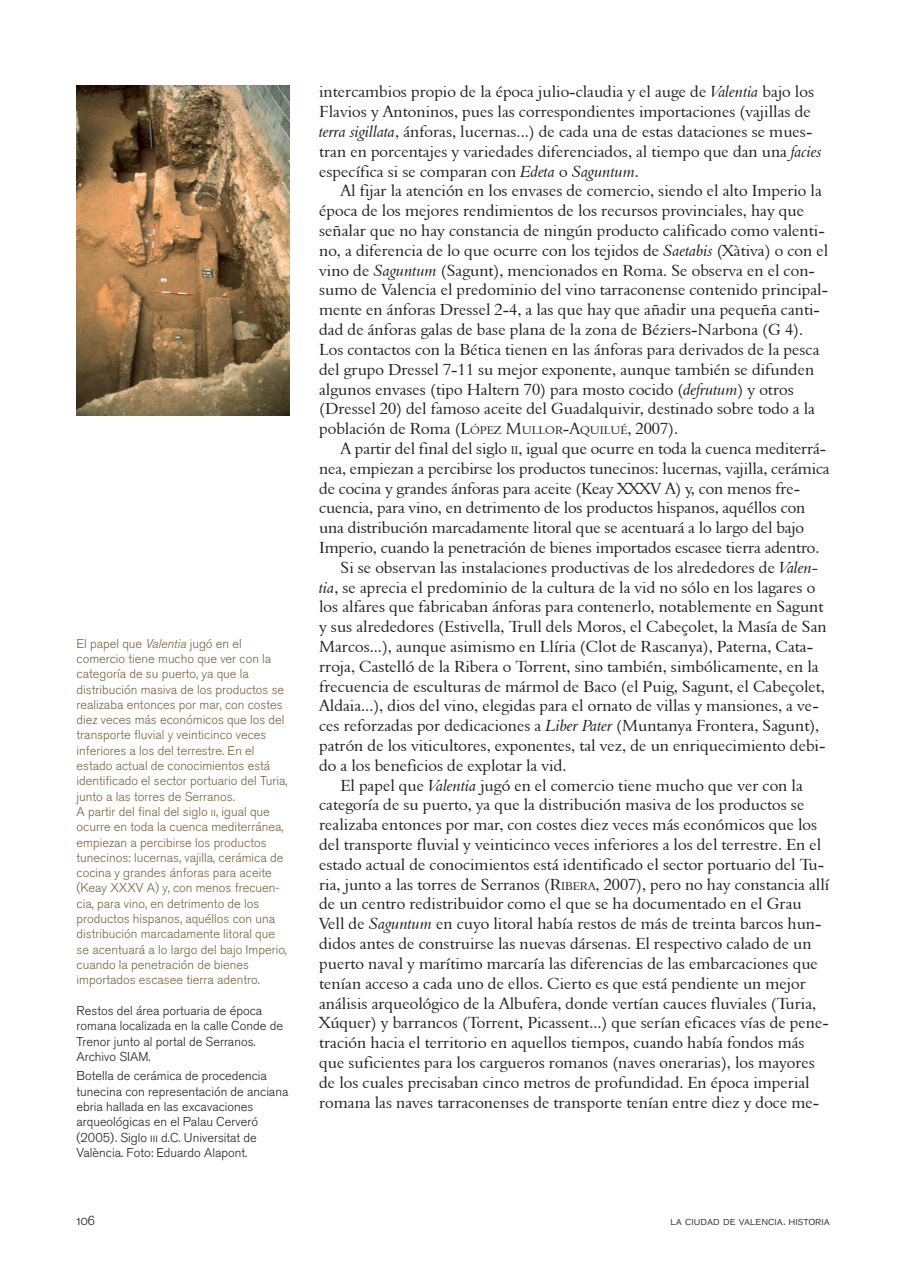
<style>
.page{position:relative;width:915px;height:1276px;background:#fff}
.page>*{position:absolute;margin:0;border:0;box-sizing:border-box;transform-origin:0 0}
.TEXTO{font:16.5px/19.8px "Aldine 401 BT Roman A";color:#231f20}
.t1{font:13.5px "Akzidenz Grotesk BQ Light SC";color:#231f20}
.DESTACADOS{font:300 12.75px/15.3px "Akzidenz Grotesk BQ";color:#766340}
.DESTACADOS-2{font:300 12.75px/15.3px "Akzidenz Grotesk BQ";color:#231f20}
.t2{font:12px "Akzidenz Grotesk BQ Light SC";color:#231f20}
.s1{font-style:italic}
.s2{font-family:"Akzidenz Grotesk BQ Light SC";font-weight:400}
.s3{font-family:"Aldine 401 BT Italic A"}
.s4{font-style:inherit}
.s5{font-size:11.55px}
</style>
<div class="page">
<img style="left:77px;top:85px;width:212px;height:331px">
<p class="DESTACADOS" style="left:77px;top:636px;width:212px">El papel que <span class="s1">Valentia</span> jugó en el comercio tiene mucho que ver con la categoría de su puerto, ya que la distribución masiva de los productos se realizaba entonces por mar, con costes diez veces más económicos que los del transporte fluvial y veinticinco veces inferiores a los del terrestre. En el estado actual de conocimientos está identificado el sector portuario del Turia, junto a las torres de Serranos.</p>
<p class="DESTACADOS" style="left:77px;top:804px;width:212px">A partir del final del siglo <span class="s2">ii</span>, igual que ocurre en toda la cuenca mediterránea, empiezan a percibirse los productos tunecinos: lucernas, vajilla, cerámica de cocina y grandes ánforas para aceite (Keay XXXV A) y, con menos frecuen&shy;cia, para vino, en detrimento de los productos hispanos, aquéllos con una distribución marcadamente litoral que se acentuará a lo largo del bajo Imperio, cuando la penetración de bienes importados escasee tierra adentro.</p>
<p class="DESTACADOS-2" style="left:77px;top:1003px;width:208px">Restos del área portuaria de época romana localizada en la calle Conde de<br>Trenor junto al portal de Serranos.<br>Archivo SIAM.</p>
<p class="DESTACADOS-2" style="left:77px;top:1068px;width:213px">Botella de cerámica de procedencia tunecina con representación de anciana ebria hallada en las excavaciones arqueológicas en el Palau Cerveró (2005). Siglo <span class="s2">iii</span> d.C. Universitat de València. Foto: Eduardo Alapont.</p>
<p class="TEXTO" style="left:319px;top:82px;width:503px">intercambios propio de la época julio-claudia y el auge de <span class="s3">Valentia</span> bajo los Flavios y Antoninos, pues las correspondientes importaciones (vajillas de <span class="s3">terra sigillata</span>, ánforas, lucernas...) de cada una de estas dataciones se mues&shy;tran en porcentajes y variedades diferenciados, al tiempo que dan una <span class="s3">facies </span>específica si se comparan con <span class="s3">Edeta</span> o <span class="s3">Saguntum</span>.</p>
<p class="TEXTO" style="left:319px;top:181px;width:510px;text-indent:21px">Al fijar la atención en los envases de comercio, siendo el alto Imperio la época de los mejores rendimientos de los recursos provinciales, hay que señalar que no hay constancia de ningún producto calificado como valenti&shy;no, a diferencia de lo que ocurre con los tejidos de <span class="s3">Saetabis</span> (Xàtiva) o con el vino de <span class="s3">Saguntum</span> (Sagunt), mencionados en Roma. Se observa en el con&shy;sumo de Valencia el predominio del vino tarraconense contenido principal&shy;mente en ánforas Dressel 2-4, a las que hay que añadir una pequeña canti&shy;dad de ánforas galas de base plana de la zona de Béziers-Narbona (G 4).<br>Los contactos con la Bética tienen en las ánforas para derivados de la pesca del grupo Dressel 7-11 su mejor exponente, aunque también se difunden algunos envases (tipo Haltern 70) para mosto cocido (<span class="s3">defrutum</span>) y otros (Dressel 20) del famoso aceite del Guadalquivir, destinado sobre todo a la población de Roma (<span class="s4">L</span><span class="s5">ÓPEZ</span> <span class="s4">M</span><span class="s5">ULLOR</span><span class="s4">-A</span><span class="s5">QUILUÉ</span>, 2007).</p>
<p class="TEXTO" style="left:319px;top:438px;width:512px;text-indent:21px">A partir del final del siglo <span class="s5">II</span>, igual que ocurre en toda la cuenca mediterrá&shy;nea, empiezan a percibirse los productos tunecinos: lucernas, vajilla, cerámica de cocina y grandes ánforas para aceite (Keay XXXV A) y, con menos fre&shy;cuencia, para vino, en detrimento de los productos hispanos, aquéllos con una distribución marcadamente litoral que se acentuará a lo largo del bajo Imperio, cuando la penetración de bienes importados escasee tierra adentro.</p>
<p class="TEXTO" style="left:319px;top:557px;width:509px;text-indent:21px">Si se observan las instalaciones productivas de los alrededores de <span class="s3">Valen&shy;tia</span>, se aprecia el predominio de la cultura de la vid no sólo en los lagares o los alfares que fabricaban ánforas para contenerlo, notablemente en Sagunt y sus alrededores (Estivella, Trull dels Moros, el Cabeçolet, la Masía de San Marcos...), aunque asimismo en Llíria (Clot de Rascanya), Paterna, Cata&shy;rroja, Castelló de la Ribera o Torrent, sino también, simbólicamente, en la frecuencia de esculturas de mármol de Baco (el Puig, Sagunt, el Cabeçolet, Aldaia...), dios del vino, elegidas para el ornato de villas y mansiones, a ve&shy;ces reforzadas por dedicaciones a <span class="s3">Liber Pater</span> (Muntanya Frontera, Sagunt), patrón de los viticultores, exponentes, tal vez, de un enriquecimiento debi&shy;do a los beneficios de explotar la vid.</p>
<p class="TEXTO" style="left:319px;top:775px;width:511px;text-indent:21px">El papel que <span class="s3">Valentia</span> jugó en el comercio tiene mucho que ver con la categoría de su puerto, ya que la distribución masiva de los productos se realizaba entonces por mar, con costes diez veces más económicos que los del transporte fluvial y veinticinco veces inferiores a los del terrestre. En el estado actual de conocimientos está identificado el sector portuario del Tu&shy;ria, junto a las torres de Serranos (<span class="s4">R</span><span class="s5">IBERA</span>, 2007), pero no hay constancia allí de un centro redistribuidor como el que se ha documentado en el Grau Vell de <span class="s3">Saguntum</span> en cuyo litoral había restos de más de treinta barcos hun&shy;didos antes de construirse las nuevas dársenas. El respectivo calado de un puerto naval y marítimo marcaría las diferencias de las embarcaciones que tenían acceso a cada uno de ellos. Cierto es que está pendiente un mejor análisis arqueológico de la Albufera, donde vertían cauces fluviales (Turia, Xúquer) y barrancos (Torrent, Picassent...) que serían eficaces vías de pene&shy;tración hacia el territorio en aquellos tiempos, cuando había fondos más que suficientes para los cargueros romanos (naves onerarias), los mayores de los cuales precisaban cinco metros de profundidad. En época imperial romana las naves tarraconenses de transporte tenían entre diez y doce me-</p>
<p class="t1" style="left:77px;top:1212px;width:20px">106</p>
<p class="t2" style="left:670px;top:1213px;width:161px">la ciudad de valencia. historia</p>
</div>
